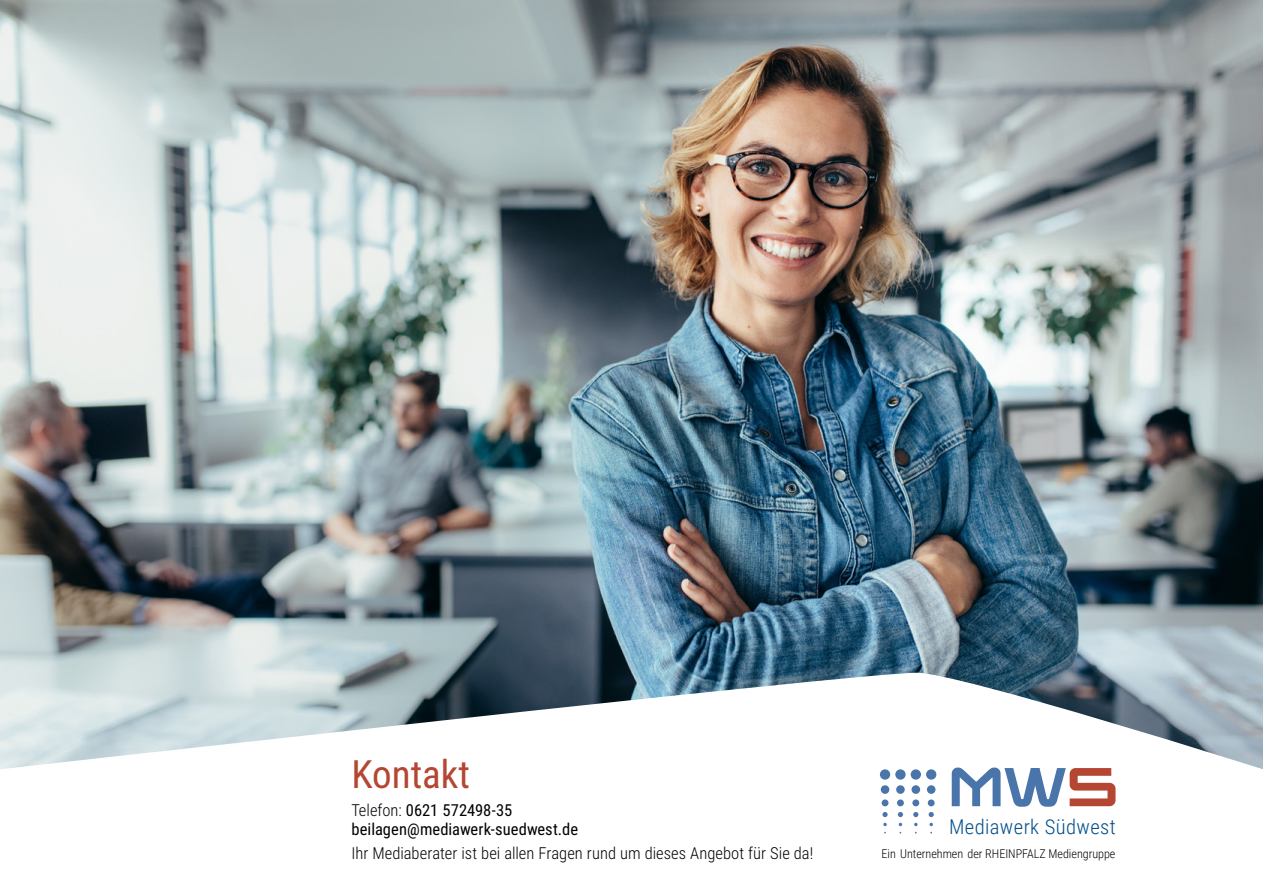
<style>
.page{position:relative;width:1263px;height:893px;background:#fff}
.page>*{position:absolute;margin:0;border:0;box-sizing:border-box;transform-origin:0 0}
.t1{font:39px "Roboto Condensed";color:#b44632}
.t2{font:300 20.4px "Roboto Condensed";letter-spacing:.02em;color:#004d88}
.t3{font:300 16.5px "Roboto Condensed";color:#000}
.t4{font:16.5px/19.5px "Roboto Condensed";color:#000}
.t5{font:300 12.15px "Roboto Condensed";color:#000}
.s1{font-weight:300}
</style>
<div class="page">
<img style="left:0;top:0;width:1263px;height:673px">
<svg style="left:0;top:673px;width:1263px;height:161px"></svg>
<div style="left:880px;top:769px;width:10px;height:11px;background:#4975aa;border-radius:50%"></div>
<div style="left:881px;top:785px;width:8px;height:9px;background:#4975aa;border-radius:50%"></div>
<div style="left:882px;top:799px;width:6px;height:7px;background:#4975aa;border-radius:50%"></div>
<svg style="left:882px;top:812px;width:6px;height:5px"></svg>
<svg style="left:883px;top:823px;width:4px;height:3px"></svg>
<div style="left:895px;top:769px;width:10px;height:11px;background:#4975aa;border-radius:50%"></div>
<div style="left:896px;top:785px;width:9px;height:9px;background:#4975aa;border-radius:50%"></div>
<div style="left:897px;top:799px;width:7px;height:7px;background:#4975aa;border-radius:50%"></div>
<svg style="left:898px;top:812px;width:5px;height:5px"></svg>
<div style="left:926px;top:769px;width:10px;height:11px;background:#4975aa;border-radius:50%"></div>
<div style="left:927px;top:785px;width:8px;height:9px;background:#4975aa;border-radius:50%"></div>
<div style="left:928px;top:799px;width:7px;height:7px;background:#4975aa;border-radius:50%"></div>
<svg style="left:929px;top:812px;width:5px;height:5px"></svg>
<svg style="left:929px;top:823px;width:4px;height:3px"></svg>
<div style="left:911px;top:769px;width:10px;height:11px;background:#4975aa;border-radius:50%"></div>
<div style="left:911px;top:785px;width:9px;height:9px;background:#4975aa;border-radius:50%"></div>
<div style="left:912px;top:799px;width:7px;height:7px;background:#4975aa;border-radius:50%"></div>
<svg style="left:913px;top:812px;width:5px;height:5px"></svg>
<svg style="left:952px;top:767px;width:163px;height:40px"></svg>
<h1 class="t1" style="left:351px;top:746px;width:120px">Kontakt</h1>
<p class="t4" style="left:351px;top:799px;width:228px"><span class="s1">Telefon:</span> 0621 572498-35 beilagen@mediawerk-suedwest.de</p>
<p class="t3" style="left:351px;top:841px;width:463px">Ihr Mediaberater ist bei allen Fragen rund um dieses Angebot für Sie da!</p>
<p class="t2" style="left:949px;top:812px;width:168px">Mediawerk Südwest</p>
<p class="t5" style="left:881px;top:845px;width:235px">Ein Unternehmen der RHEINPFALZ Mediengruppe</p>
</div>
